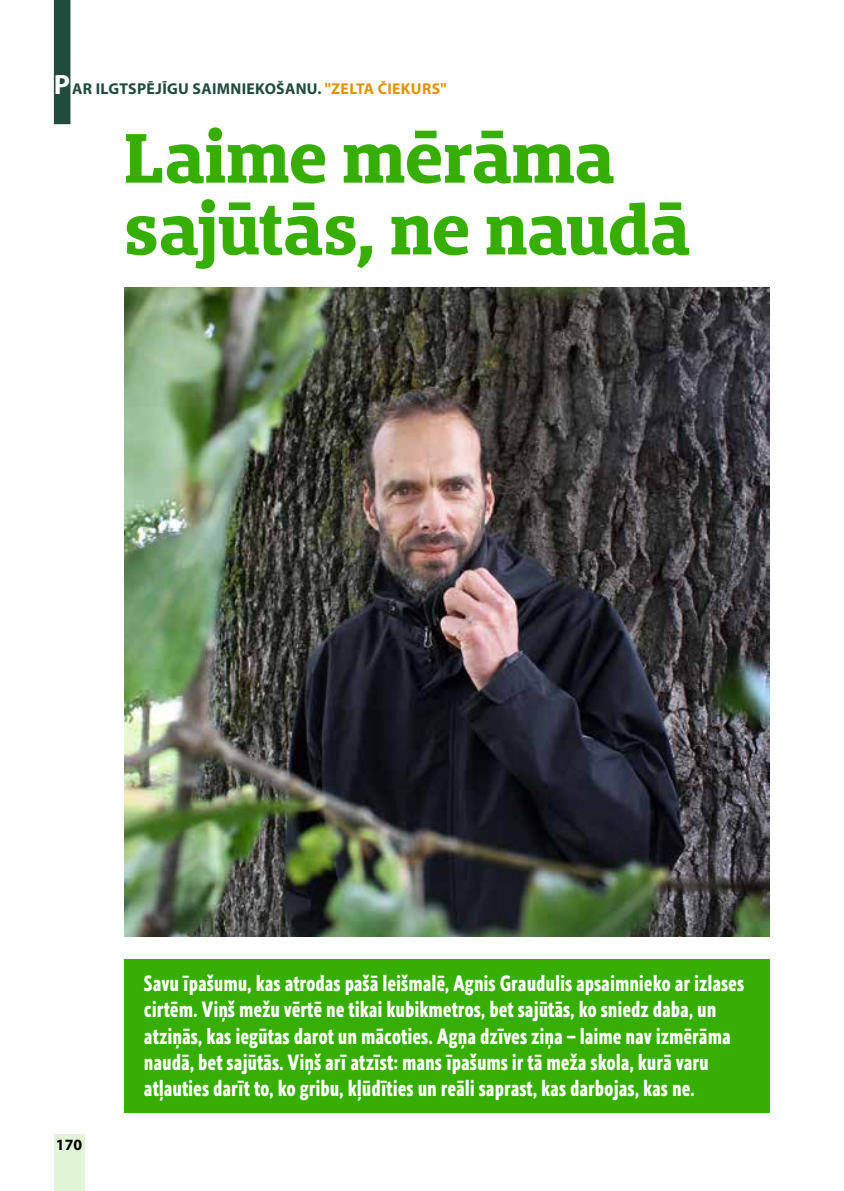
<style>
.page{position:relative;width:844px;height:1191px;background:#fff}
.page>*{position:absolute;margin:0;border:0;box-sizing:border-box;transform-origin:0 0}
.t1{font:700 64.75px/71.8px "Bommer Slab";letter-spacing:-.01em;color:#36ae04}
.t2{font:21px/26.2px "Ligurino Cd Eb";letter-spacing:-.005em;color:#fff}
.t3{font:700 15.75px "Myriad Pro";letter-spacing:.02em;color:#214b3c}
.t4{font:700 15.75px "Myriad Pro";color:#000}
.s1{font-size:28px;color:#fff}
.s2{color:#e39300}
</style>
<div class="page">
<div style="left:54px;top:1134px;width:30px;height:57px;background:#e1f4d5"></div>
<div style="left:54px;top:0;width:16px;height:124px;background:#214b3c"></div>
<div style="left:124px;top:959px;width:645px;height:153px;background:#36ae04"></div>
<img style="left:124px;top:288px;width:645px;height:649px">
<p class="t3" style="left:54px;top:79px;width:394px"><span class="s1">P</span> AR ILGTSPĒJĪGU SAIMNIEKOŠANU. <span class="s2">"ZELTA ČIEKURS"</span></p>
<h1 class="t1" style="left:124px;top:122px;width:567px">Laime mērāma sajūtās, ne naudā</h1>
<p class="t4" style="left:56px;top:1134px;width:28px">170</p>
<p class="t2" style="left:144px;top:967px;width:601px">Savu īpašumu, kas atrodas pašā leišmalē, Agnis Graudulis apsaimnieko ar izlases cirtēm. Viņš mežu vērtē ne tikai kubikmetros, bet sajūtās, ko sniedz daba, un atziņās, kas iegūtas darot un mācoties. Agņa dzīves ziņa – laime nav izmērāma naudā, bet sajūtās. Viņš arī atzīst: mans īpašums ir tā meža skola, kurā varu atļauties darīt to, ko gribu, kļūdīties un reāli saprast, kas darbojas, kas ne.</p>
</div>
